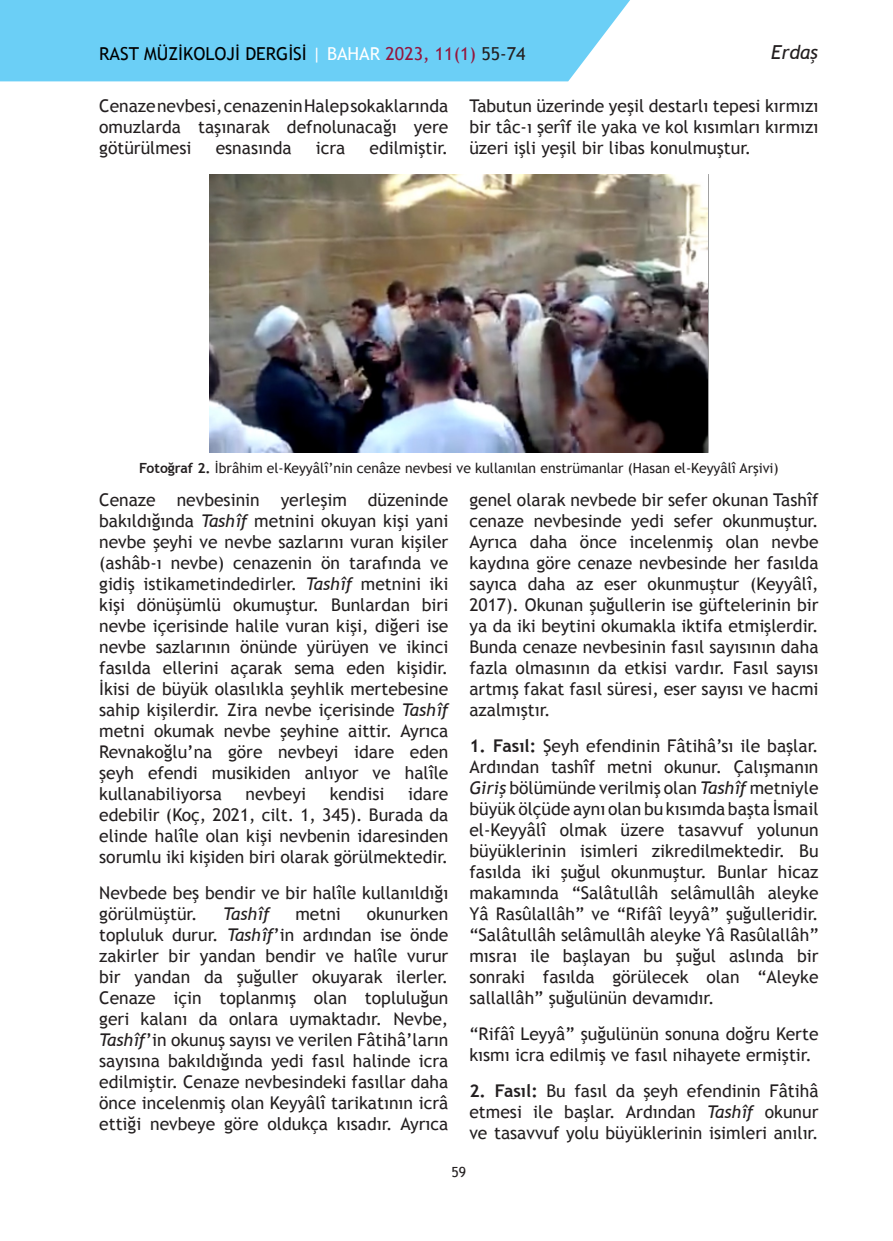
<style>
.page{position:relative;width:893px;height:1241px;background:#fff}
.page>*{position:absolute;margin:0;border:0;box-sizing:border-box;transform-origin:0 0}
.t1{font:italic 19.25px "Trebuchet MS";color:#231f20}
.t2{font:17.85px "Trebuchet MS";color:#000}
.Metin_-_Gövde{font:17.5px/21px "Trebuchet MS";color:#231f20;text-align:justify}
.Metin_-_Gövde-2{font:italic 17.5px "Trebuchet MS";color:#231f20}
.Örnek{font:14px "Trebuchet MS";color:#231f20}
.s1{color:#fff}
.s2{color:#94163d}
.s3{color:#231f20}
.s4{font-weight:700}
.s5{font-style:italic}
</style>
<div class="page">
<div style="left:0;top:0;width:630px;height:81px;background:#6bcff6"></div>
<img style="left:210px;top:174px;width:498px;height:278px">
<p class="t2" style="left:99px;top:43px;width:428px">RAST MÜZİKOLOJİ DERGİSİ <span class="s1">| BAHAR</span> <span class="s2">2023, 11(1)</span> <span class="s3">55-74</span></p>
<p class="Metin_-_Gövde" style="left:99px;top:96px;width:351px">Cenaze nevbesi, cenazenin Halep sokaklarında omuzlarda taşınarak defnolunacağı yere götürülmesi</p>
<p class="t1" style="left:771px;top:41px;width:48px">Erdaş</p>
<p class="Metin_-_Gövde" style="left:469px;top:96px;width:351px">Tabutun üzerinde yeşil destarlı tepesi kırmızı bir tâc-ı şerîf ile yaka ve kol kısımları kırmızı üzeri işli yeşil bir libas konulmuştur.</p>
<p class="Metin_-_Gövde" style="left:216px;top:138px;width:77px">esnasında</p>
<p class="Metin_-_Gövde" style="left:316px;top:138px;width:31px">icra</p>
<p class="Metin_-_Gövde" style="left:369px;top:138px;width:80px">edilmiştir.</p>
<p class="Örnek" style="left:139px;top:459px;width:641px"><span class="s4">Fotoğraf 2.</span> İbrâhim el-Keyyâlî’nin cenâze nevbesi ve kullanılan enstrümanlar (Hasan el-Keyyâlî Arşivi)</p>
<p class="Metin_-_Gövde" style="left:99px;top:489px;width:351px">Cenaze nevbesinin yerleşim düzeninde bakıldığında <span class="s5">Tashîf</span> metnini okuyan kişi yani nevbe şeyhi ve nevbe sazlarını vuran kişiler (ashâb-ı nevbe) cenazenin ön tarafında ve gidiş istikametindedirler. <span class="s5">Tashîf</span> metnini iki kişi dönüşümlü okumuştur. Bunlardan biri nevbe içerisinde halile vuran kişi, diğeri ise nevbe sazlarının önünde yürüyen ve ikinci fasılda ellerini açarak sema eden kişidir.<br>İkisi de büyük olasılıkla şeyhlik mertebesine sahip kişilerdir. Zira nevbe içerisinde <span class="s5">Tashîf </span>metni okumak nevbe şeyhine aittir. Ayrıca Revnakoğlu’na göre nevbeyi idare eden şeyh efendi musikiden anlıyor ve halîle kullanabiliyorsa</p>
<p class="Metin_-_Gövde" style="left:469px;top:489px;width:351px">genel olarak nevbede bir sefer okunan Tashîf cenaze nevbesinde yedi sefer okunmuştur.<br>Ayrıca daha önce incelenmiş olan nevbe kaydına göre cenaze nevbesinde her fasılda sayıca daha az eser okunmuştur (Keyyâlî, 2017). Okunan şuğullerin ise güftelerinin bir ya da iki beytini okumakla iktifa etmişlerdir.<br>Bunda cenaze nevbesinin fasıl sayısının daha fazla olmasının da etkisi vardır. Fasıl sayısı artmış fakat fasıl süresi, eser sayısı ve hacmi azalmıştır.</p>
<p class="Metin_-_Gövde" style="left:469px;top:735px;width:351px"><span class="s4">1. Fasıl:</span> Şeyh efendinin Fâtihâ’sı ile başlar.<br>Ardından tashîf metni okunur. Çalışmanın <span class="s5">Giriş</span> bölümünde verilmiş olan <span class="s5">Tashîf</span> metniyle büyük ölçüde aynı olan bu kısımda başta İsmail el-Keyyâlî olmak üzere tasavvuf yolunun büyüklerinin isimleri zikredilmektedir. Bu fasılda iki şuğul okunmuştur. Bunlar hicaz makamında “Salâtullâh selâmullâh aleyke Yâ Rasûlallâh” ve “Rifâî leyyâ” şuğulleridir. “Salâtullâh selâmullâh aleyke Yâ Rasûlallâh” mısraı ile başlayan bu şuğul aslında bir sonraki fasılda görülecek olan “Aleyke sallallâh” şuğulünün devamıdır.</p>
<p class="Metin_-_Gövde" style="left:469px;top:1023px;width:351px">“Rifâî Leyyâ” şuğulünün sonuna doğru Kerte kısmı icra edilmiş ve fasıl nihayete ermiştir.</p>
<p class="Metin_-_Gövde" style="left:469px;top:1080px;width:351px"><span class="s4">2. Fasıl:</span> Bu fasıl da şeyh efendinin Fâtihâ etmesi ile başlar. Ardından <span class="s5">Tashîf</span> okunur ve tasavvuf yolu büyüklerinin isimleri anılır.</p>
<p class="Metin_-_Gövde" style="left:99px;top:783px;width:351px;text-indent:309px">idare edebilir (Koç, 2021, cilt. 1, 345). Burada da elinde halîle olan kişi nevbenin idaresinden sorumlu iki kişiden biri olarak görülmektedir.</p>
<p class="Metin_-_Gövde" style="left:99px;top:882px;width:351px">Nevbede beş bendir ve bir halîle kullanıldığı görülmüştür.</p>
<p class="Metin_-_Gövde" style="left:245px;top:783px;width:62px">nevbeyi</p>
<p class="Metin_-_Gövde" style="left:330px;top:783px;width:56px">kendisi</p>
<p class="Metin_-_Gövde-2" style="left:223px;top:903px;width:48px">Tashîf</p>
<p class="Metin_-_Gövde" style="left:295px;top:903px;width:47px">metni</p>
<p class="Metin_-_Gövde" style="left:99px;top:903px;width:351px;text-indent:268px">okunurken topluluk durur. <span class="s5">Tashîf</span>’in ardından ise önde zakirler bir yandan bendir ve halîle vurur bir yandan da şuğuller okuyarak ilerler.<br>Cenaze için toplanmış olan topluluğun geri kalanı da onlara uymaktadır. Nevbe, <span class="s5">Tashîf</span>’in okunuş sayısı ve verilen Fâtihâ’ların sayısına bakıldığında yedi fasıl halinde icra edilmiştir. Cenaze nevbesindeki fasıllar daha önce incelenmiş olan Keyyâlî tarikatının icrâ ettiği nevbeye göre oldukça kısadır. Ayrıca</p>
<p class="Örnek" style="left:452px;top:1163px;width:16px">59</p>
</div>
